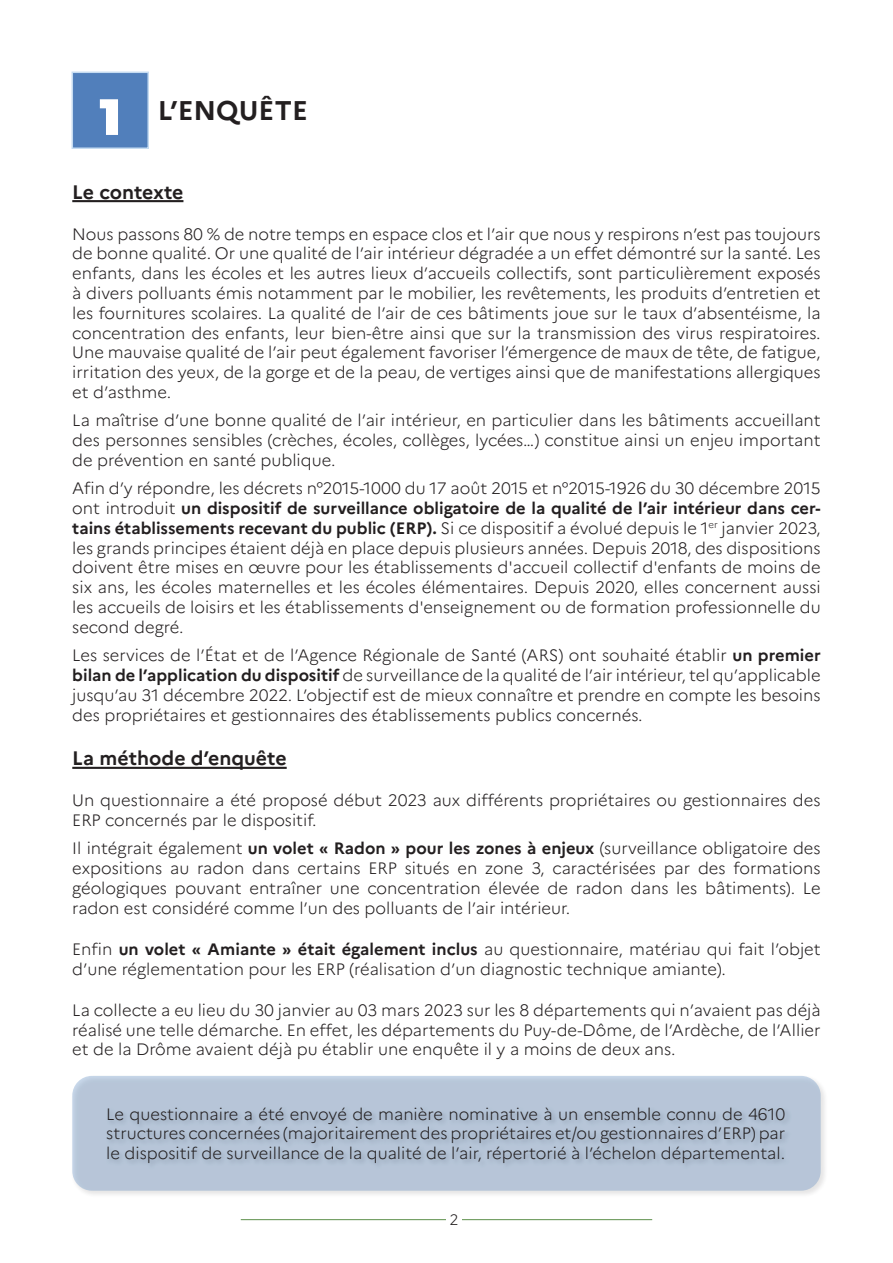
<style>
.page{position:relative;width:893px;height:1263px;background:#fff}
.page>*{position:absolute;margin:0;border:0;box-sizing:border-box;transform-origin:0 0}
.t1{font:900 51px "Montserrat Alternates";color:#fff}
.t2{font:700 27px "Marianne";color:#231f20}
.t3{font:700 19.5px "Marianne";color:#231f20}
.t4{font:300 16.5px/19.8px "Marianne";color:#231f20;text-align:justify}
.t5{font:300 15px "Marianne";color:#231f20}
.s1{font-weight:700}
</style>
<div class="page">
<hr style="left:241px;top:1219px;width:411px;height:1px;background:#5c8f4a">
<div style="left:446px;top:1213px;width:15px;height:12px;background:#fff"></div>
<hr style="left:72px;top:200px;width:111px;height:2px;background:#231f20">
<hr style="left:72px;top:767px;width:215px;height:2px;background:#231f20">
<div style="left:72px;top:72px;width:76px;height:76px;background:#517fbb"></div>
<div style="left:72px;top:72px;width:77px;height:77px;border:2px solid #c6dcf1"></div>
<div style="left:71px;top:1075px;width:757px;height:123px;background:#f4f4f4"></div>
<div style="left:72px;top:1076px;width:749px;height:115px;background:#b7c5d8;border-radius:20px"></div>
<p class="t1" style="left:100px;top:79px;width:23px">1</p>
<p class="t2" style="left:158px;top:90px;width:152px">L’ENQUÊTE</p>
<p class="t3" style="left:72px;top:177px;width:113px">Le contexte</p>
<p class="t4" style="left:72px;top:223px;width:750px">Nous passons 80 % de notre temps en espace clos et l’air que nous y respirons n’est pas toujours de bonne qualité. Or une qualité de l’air intérieur dégradée a un effet démontré sur la santé. Les enfants, dans les écoles et les autres lieux d’accueils collectifs, sont particulièrement exposés à divers polluants émis notamment par le mobilier, les revêtements, les produits d’entretien et les fournitures scolaires. La qualité de l’air de ces bâtiments joue sur le taux d’absentéisme, la concentration des enfants, leur bien-être ainsi que sur la transmission des virus respiratoires.<br>Une mauvaise qualité de l’air peut également favoriser l’émergence de maux de tête, de fatigue, irritation des yeux, de la gorge et de la peau, de vertiges ainsi que de manifestations allergiques et d’asthme.</p>
<p class="t4" style="left:72px;top:409px;width:750px">La maîtrise d’une bonne qualité de l’air intérieur, en particulier dans les bâtiments accueillant des personnes sensibles (crèches, écoles, collèges, lycées…) constitue ainsi un enjeu important de prévention en santé publique.</p>
<p class="t4" style="left:72px;top:477px;width:750px">Afin d’y répondre, les décrets n°2015-1000 du 17 août 2015 et n°2015-1926 du 30 décembre 2015 ont introduit <span class="s1">un dispositif de surveillance obligatoire de la qualité de l’air intérieur dans cer&shy;tains établissements recevant du public (ERP).</span> Si ce dispositif a évolué depuis le 1<sup>er</sup> janvier 2023, les grands principes étaient déjà en place depuis plusieurs années. Depuis 2018, des dispositions doivent être mises en œuvre pour les établissements d'accueil collectif d'enfants de moins de six ans, les écoles maternelles et les écoles élémentaires. Depuis 2020, elles concernent aussi les accueils de loisirs et les établissements d'enseignement ou de formation professionnelle du second degré.</p>
<p class="t4" style="left:72px;top:644px;width:750px">Les services de l’État et de l’Agence Régionale de Santé (ARS) ont souhaité établir <span class="s1">un premier bilan de l’application du dispositif</span> de surveillance de la qualité de l’air intérieur, tel qu’applicable jusqu’au 31 décembre 2022. L’objectif est de mieux connaître et prendre en compte les besoins des propriétaires et gestionnaires des établissements publics concernés.</p>
<p class="t3" style="left:72px;top:743px;width:216px">La méthode d’enquête</p>
<p class="t4" style="left:72px;top:789px;width:750px">Un questionnaire a été proposé début 2023 aux différents propriétaires ou gestionnaires des<br>ERP concernés par le dispositif.</p>
<p class="t4" style="left:72px;top:837px;width:750px">Il intégrait également <span class="s1">un volet « Radon » pour les zones à enjeux</span> (surveillance obligatoire des expositions au radon dans certains ERP situés en zone 3, caractérisées par des formations géologiques pouvant entraîner une concentration élevée de radon dans les bâtiments). Le radon est considéré comme l’un des polluants de l’air intérieur.</p>
<p class="t4" style="left:72px;top:938px;width:750px">Enfin <span class="s1">un volet « Amiante » était également inclus</span> au questionnaire, matériau qui fait l’objet d’une réglementation pour les ERP (réalisation d’un diagnostic technique amiante).</p>
<p class="t4" style="left:72px;top:999px;width:750px">La collecte a eu lieu du 30 janvier au 03 mars 2023 sur les 8 départements qui n’avaient pas déjà réalisé une telle démarche. En effet, les départements du Puy-de-Dôme, de l’Ardèche, de l’Allier et de la Drôme avaient déjà pu établir une enquête il y a moins de deux ans.</p>
<p class="t4" style="left:106px;top:1102px;width:681px">Le questionnaire a été envoyé de manière nominative à un ensemble connu de 4610 structures concernées (majoritairement des propriétaires et/ou gestionnaires d’ERP) par le dispositif de surveillance de la qualité de l’air, répertorié à l’échelon départemental.</p>
<p class="t5" style="left:449px;top:1208px;width:10px">2</p>
</div>
